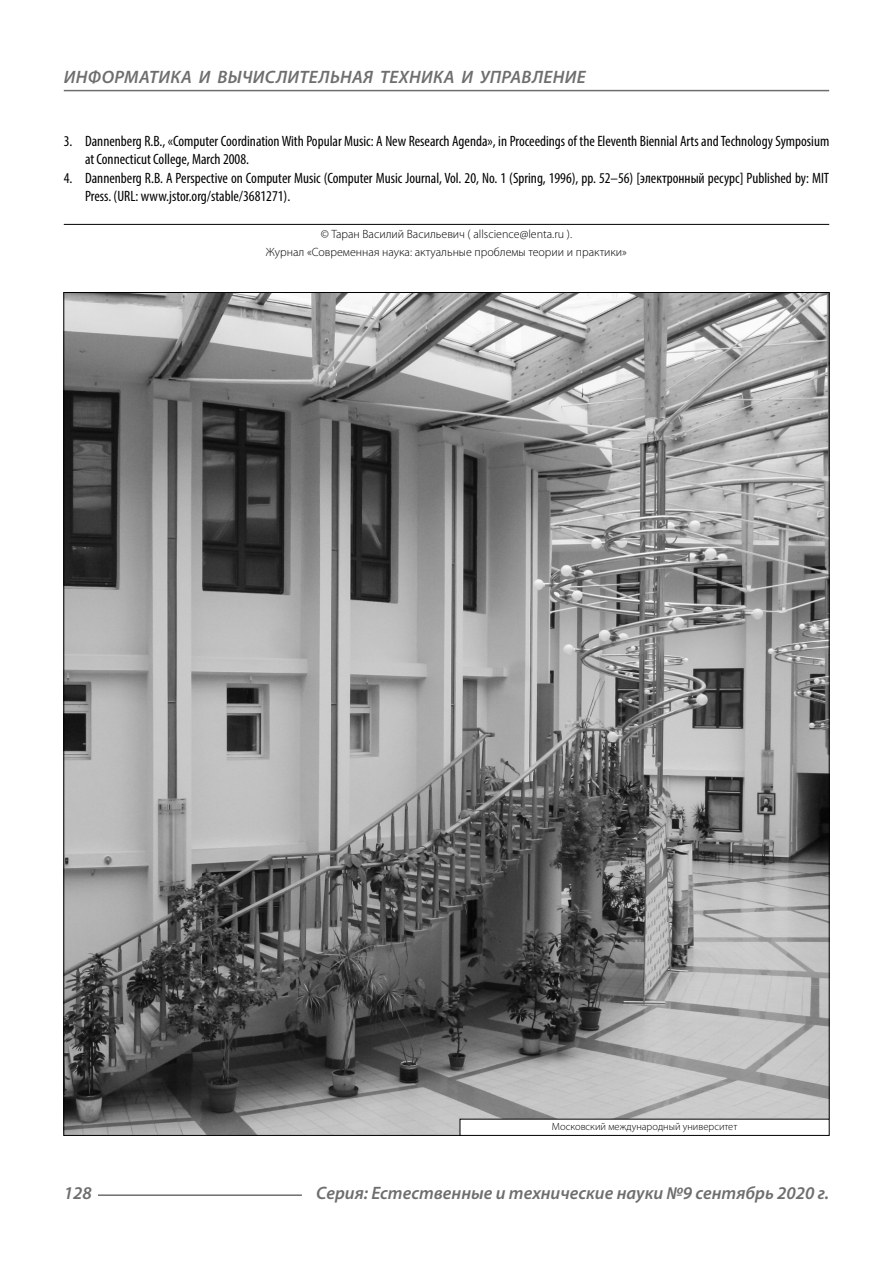
<style>
.page{position:relative;width:893px;height:1263px;background:#fff}
.page>*{position:absolute;margin:0;border:0;box-sizing:border-box;transform-origin:0 0}
.t1{font:italic 600 18px "Myriad Pro";color:#6e6e6e}
.t2{font:condensed 15px/18.3px "Myriad Pro";color:#000}
.Copy{font:300 12px/18.3px "Myriad Pro";color:#000;text-align:center}
.Author-doc{font:300 10.5px "Myriad Pro";color:#000}
</style>
<div class="page">
<hr style="left:64px;top:224px;width:765px;height:1px;background:#000">
<img style="left:65px;top:294px;width:763px;height:840px">
<div style="left:460px;top:1119px;width:369px;height:16px;background:#fff"></div>
<div style="left:460px;top:1119px;width:370px;height:17px;border:1px solid #000"></div>
<hr style="left:98px;top:1194px;width:204px;height:2px;background:#6e6e6e">
<hr style="left:64px;top:90px;width:765px;height:1px;background:#6e6e6e">
<p class="t1" style="left:64px;top:66px;width:25px">Информатика</p>
<p class="t1" style="left:199px;top:66px;width:55px">и вычислител</p>
<p class="t1" style="left:330px;top:66px;width:23px">ьная</p>
<p class="t1" style="left:380px;top:66px;width:12px">техника</p>
<p class="t1" style="left:461px;top:66px;width:31px">и управление</p>
<p class="t2" style="left:85px;top:132px;width:746px;text-indent:-21px">3. Dannenberg R.B., «Computer Coordination With Popular Music: A New Research Agenda», in Proceedings of the Eleventh Biennial Arts and Technology Symposium at Connecticut College, March 2008.</p>
<p class="t2" style="left:85px;top:168px;width:746px;text-indent:-21px">4. Dannenberg R.B. A Perspective on Computer Music (Computer Music Journal, Vol. 20, No. 1 (Spring, 1996), pp. 52–56) [электронный ресурс] Published by: MIT<br>Press. (URL: www.jstor.org/stable/3681271).</p>
<p class="Copy" style="left:266px;top:224px;width:363px">© Таран Василий Васильевич ( allscience@lenta.ru ).<br>Журнал «Современная наука: актуальные проблемы теории и практики»</p>
<p class="Author-doc" style="left:552px;top:1120px;width:187px">Московский международный университет</p>
<p class="t1" style="left:64px;top:1182px;width:30px">128</p>
<p class="t1" style="left:316px;top:1182px;width:514px">Серия: Естественные и технические науки №9 сентябрь 2020 г.</p>
</div>
